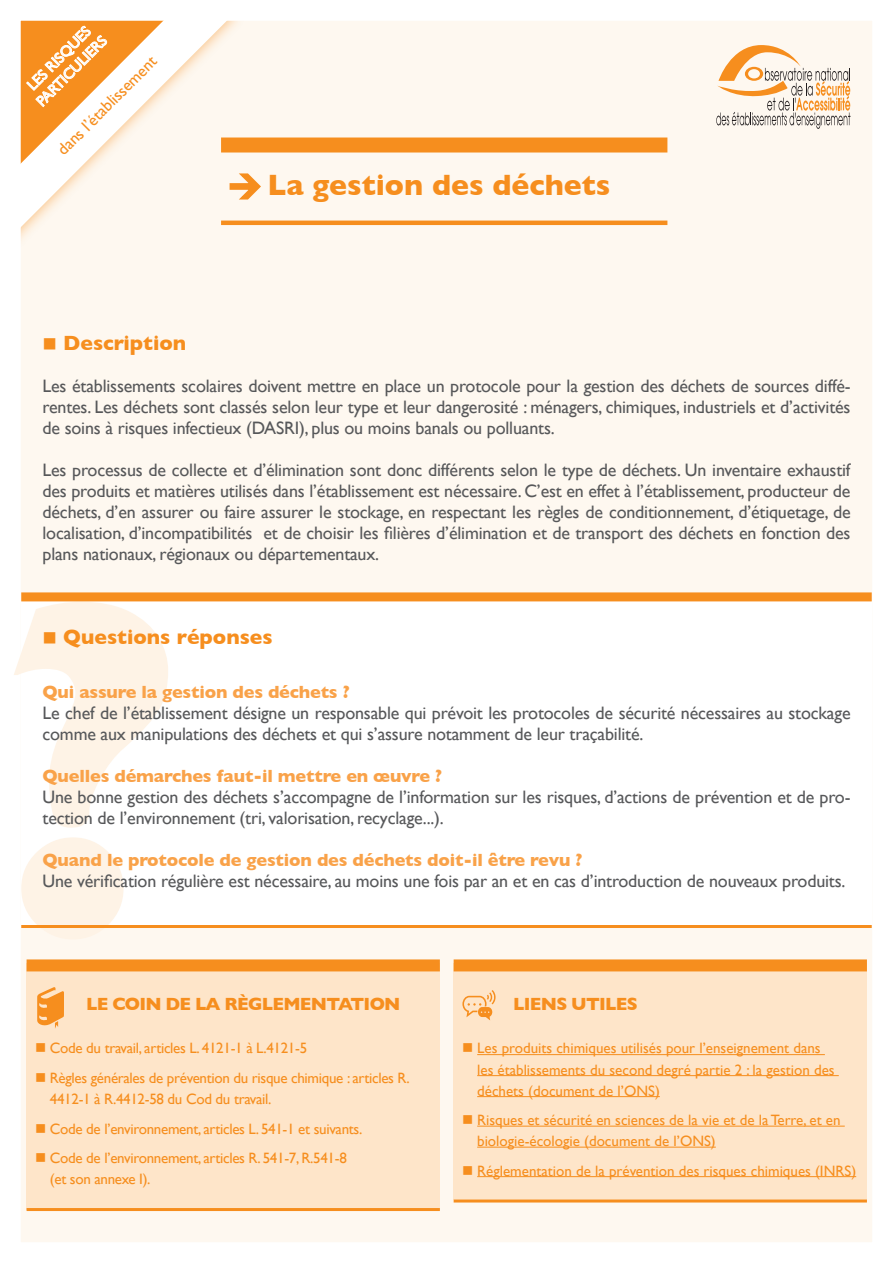
<style>
.page{position:relative;width:893px;height:1263px;background:#fff}
.page>*{position:absolute;margin:0;border:0;box-sizing:border-box;transform-origin:0 0}
.t1{font:700 486px "Gill Sans";color:#fef3e6}
.t2{font:700 30px "Gill Sans";color:#f68e1e}
.t3{font:700 21px "Gill Sans";color:#f68e1e}
.t4{font:18px/21px "Gill Sans";letter-spacing:-.01em;color:#57585a;text-align:justify}
.t5{font:700 18px "Gill Sans";letter-spacing:-.01em;color:#f9a249}
.t6{font:700 18px "Gill Sans";letter-spacing:-.04em;color:#f68e1e}
.t7{font:16.5px "Gill Sans";color:#f68e1e}
.t8{font:15px/21px "Gill Sans";color:#f68e1e}
.t9{font:15px/21px "Gill Sans";letter-spacing:-.02em;color:#f68e1e}
.t10{font:15px/18px "Gill Sans";color:#fff}
.s1{font-family:"DIN"}
</style>
<div class="page">
<div style="left:20px;top:20px;width:852px;height:1222px;background:#fef8f0"></div>
<div style="left:21px;top:602px;width:851px;height:323px;background:#fff"></div>
<div style="left:21px;top:592px;width:851px;height:9px;background:#f68e1e"></div>
<hr style="left:21px;top:925px;width:851px;height:3px;background:#f68e1e">
<svg style="left:716px;top:45px;width:134px;height:84px"></svg>
<div style="left:221px;top:137px;width:446px;height:15px;background:#f68e1e"></div>
<hr style="left:221px;top:221px;width:446px;height:4px;background:#f68e1e">
<svg style="left:228px;top:172px;width:35px;height:29px"></svg>
<svg style="left:26px;top:26px;width:81px;height:81px;background:#f7a64e"></svg>
<div style="left:27px;top:963px;width:413px;height:247px;background:#fee5c9"></div>
<div style="left:27px;top:959px;width:413px;height:12px;background:#f68e1e"></div>
<hr style="left:27px;top:1208px;width:413px;height:3px;background:#f68e1e">
<svg style="left:37px;top:987px;width:27px;height:42px"></svg>
<div style="left:454px;top:963px;width:413px;height:237px;background:#fee5c9"></div>
<div style="left:454px;top:959px;width:413px;height:12px;background:#f68e1e"></div>
<hr style="left:477px;top:1054px;width:348px;height:1px;background:#f68e1e">
<hr style="left:477px;top:1075px;width:362px;height:1px;background:#f68e1e">
<hr style="left:477px;top:1096px;width:183px;height:1px;background:#f68e1e">
<hr style="left:477px;top:1126px;width:368px;height:1px;background:#f68e1e">
<hr style="left:477px;top:1147px;width:239px;height:1px;background:#f68e1e">
<hr style="left:454px;top:1199px;width:413px;height:3px;background:#f68e1e">
<hr style="left:477px;top:1176px;width:379px;height:1px;background:#f68e1e">
<svg style="left:462px;top:990px;width:34px;height:30px"></svg>
<p class="t10" style="left:20px;top:85px;width:72px;text-indent:5px;rotate:-45deg">LES Ris ques par ticuliers</p>
<p class="t7" style="left:53px;top:146px;width:139px;rotate:-45deg">dans l’établissement</p>
<h2 class="t2" style="left:230px;top:167px;width:382px"><span class="s1">&gt;</span> La gestion des déchets</h2>
<p class="t3" style="left:43px;top:330px;width:145px">■ Description</p>
<p class="t4" style="left:43px;top:375px;width:809px">Les établissements scolaires doivent mettre en place un protocole pour la gestion des déchets de sources diffé&shy;rentes. Les déchets sont classés selon leur type et leur dangerosité : ménagers, chimiques, industriels et d’activités de soins à risques infectieux (DASRI), plus ou moins banals ou polluants.</p>
<p class="t4" style="left:43px;top:459px;width:810px">Les processus de collecte et d’élimination sont donc différents selon le type de déchets. Un inventaire exhaustif des produits et matières utilisés dans l’établissement est nécessaire. C’est en effet à l’établissement, producteur de déchets, d’en assurer ou faire assurer le stockage, en respectant les règles de conditionnement, d’étiquetage, de localisation, d’incompatibilités et de choisir les filières d’élimination et de transport des déchets en fonction des plans nationaux, régionaux ou départementaux.</p>
<h1 class="t1" style="left:-4px;top:486px;width:189px">?</h1>
<p class="t3" style="left:43px;top:624px;width:232px">■ Questions réponses</p>
<p class="t5" style="left:43px;top:681px;width:309px">Qui assure la gestion des déchets ?</p>
<p class="t4" style="left:43px;top:702px;width:810px">Le chef de l’établissement désigne un responsable qui prévoit les protocoles de sécurité nécessaires au stockage comme aux manipulations des déchets et qui s’assure notamment de leur traçabilité.</p>
<p class="t5" style="left:43px;top:765px;width:401px">Quelles démarches faut-il mettre en œuvre ?</p>
<p class="t4" style="left:43px;top:786px;width:809px">Une bonne gestion des déchets s’accompagne de l’information sur les risques, d’actions de prévention et de pro&shy;tection de l’environnement (tri, valorisation, recyclage...).</p>
<p class="t5" style="left:43px;top:849px;width:541px">Quand le protocole de gestion des déchets doit-il être revu ?</p>
<p class="t4" style="left:43px;top:870px;width:804px">Une vérification régulière est nécessaire, au moins une fois par an et en cas d’introduction de nouveaux produits.</p>
<p class="t6" style="left:86px;top:993px;width:316px">Le coin de la règlementation</p>
<p class="t9" style="left:35px;top:1038px;width:274px">■ Code du travail, articles L. 4121-1 à L.4121-5</p>
<p class="t9" style="left:50px;top:1067px;width:361px;text-indent:-15px">■ Règles générales de prévention du risque chimique : articles R.<br>4412-1 à R.4412-58 du Cod du travail.</p>
<p class="t9" style="left:35px;top:1118px;width:329px">■ Code de l’environnement, articles L. 541-1 et suivants.</p>
<p class="t9" style="left:50px;top:1147px;width:298px;text-indent:-15px">■ Code de l’environnement, articles R. 541-7, R.541-8 (et son annexe I).</p>
<p class="t6" style="left:513px;top:993px;width:126px">Liens utiles</p>
<p class="t8" style="left:477px;top:1038px;width:359px;text-indent:-15px">■ Les produits chimiques utilisés pour l’enseignement dans les établissements du second degré partie 2 : la gestion des déchets (document de l’ONS)</p>
<p class="t8" style="left:477px;top:1109px;width:365px;text-indent:-15px">■ Risques et sécurité en sciences de la vie et de la Terre, et en biologie-écologie (document de l’ONS)</p>
<p class="t8" style="left:462px;top:1160px;width:396px">■ Réglementation de la prévention des risques chimiques (INRS)</p>
</div>
